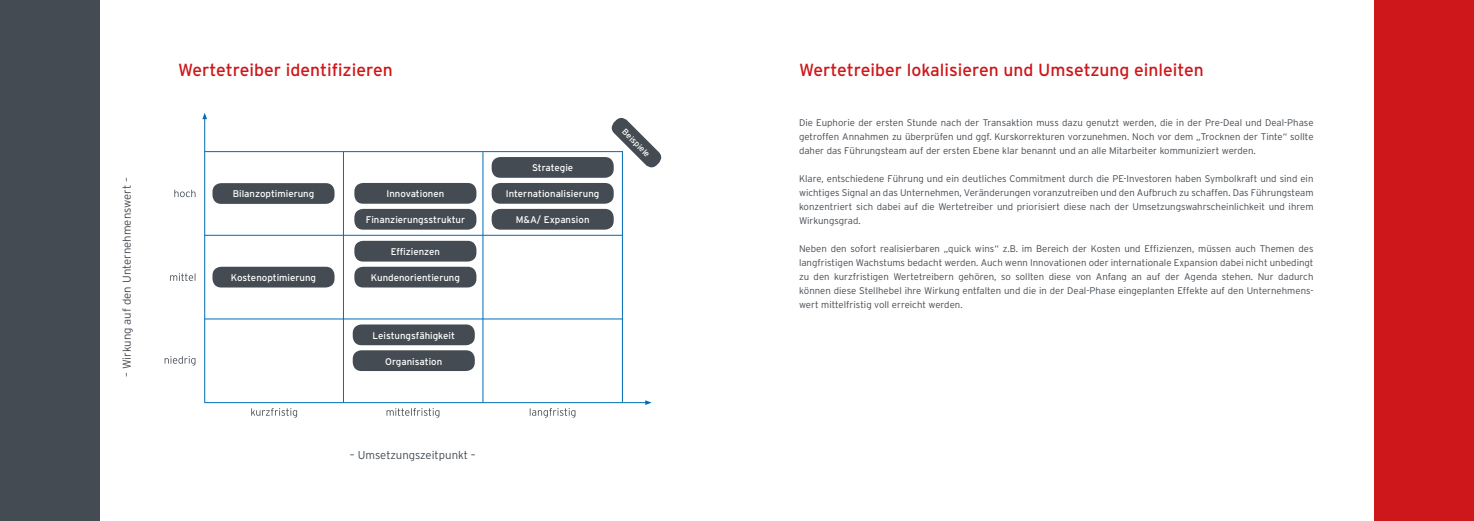
<style>
.page{position:relative;width:1474px;height:521px;background:#fff}
.page>*{position:absolute;margin:0;border:0;box-sizing:border-box;transform-origin:0 0}
.t1{font:17.5px "Interstate";color:#cd171a}
.t2{font:300 11.38px "Interstate";color:#444b52}
.t3{font:300 9.62px/14px "Interstate";color:#444b52;text-align:justify}
.t4{font:9.62px "Interstate";color:#fff}
.t5{font:8.49px "Interstate";color:#fff}
</style>
<div class="page">
<div style="left:1374px;top:0;width:99px;height:521px;background:#cd171a"></div>
<div style="left:0;top:0;width:99px;height:521px;background:#444b52"></div>
<hr style="left:204px;top:118px;width:1px;height:285px;background:#006cb6">
<svg style="left:202px;top:113px;width:5px;height:6px"></svg>
<hr style="left:204px;top:402px;width:443px;height:1px;background:#006cb6">
<svg style="left:645px;top:400px;width:6px;height:5px"></svg>
<hr style="left:343px;top:151px;width:1px;height:252px;background:#006cb6">
<hr style="left:482px;top:152px;width:1px;height:251px;background:#006cb6">
<hr style="left:622px;top:151px;width:1px;height:252px;background:#006cb6">
<div style="left:212px;top:183px;width:122px;height:21px;background:#444b52;border-radius:9px"></div>
<hr style="left:205px;top:318px;width:417px;height:1px;background:#006cb6">
<hr style="left:204px;top:235px;width:418px;height:1px;background:#006cb6">
<hr style="left:205px;top:151px;width:418px;height:1px;background:#006cb6">
<div style="left:354px;top:183px;width:122px;height:21px;background:#444b52;border-radius:9px"></div>
<div style="left:354px;top:209px;width:122px;height:21px;background:#444b52;border-radius:9px"></div>
<div style="left:491px;top:183px;width:122px;height:21px;background:#444b52;border-radius:9px"></div>
<div style="left:491px;top:209px;width:122px;height:21px;background:#444b52;border-radius:9px"></div>
<div style="left:491px;top:157px;width:122px;height:21px;background:#444b52;border-radius:9px"></div>
<div style="left:212px;top:267px;width:122px;height:20px;background:#444b52;border-radius:9px"></div>
<div style="left:354px;top:241px;width:122px;height:21px;background:#444b52;border-radius:9px"></div>
<div style="left:354px;top:267px;width:122px;height:20px;background:#444b52;border-radius:9px"></div>
<div style="left:353px;top:324px;width:122px;height:21px;background:#444b52;border-radius:9px"></div>
<div style="left:353px;top:350px;width:122px;height:21px;background:#444b52;border-radius:9px"></div>
<svg style="left:608px;top:117px;width:54px;height:53px"></svg>
<svg style="left:165px;top:356px;width:30px;height:10px"></svg>
<svg style="left:170px;top:273px;width:25px;height:8px"></svg>
<svg style="left:174px;top:189px;width:21px;height:8px"></svg>
<svg style="left:529px;top:408px;width:46px;height:10px"></svg>
<svg style="left:386px;top:408px;width:53px;height:10px"></svg>
<svg style="left:251px;top:408px;width:46px;height:10px"></svg>
<p class="t2" style="left:120px;top:377px;width:202px;rotate:-90deg">– Wirkung auf den Unternehmenswert –</p>
<h1 class="t1" style="left:178px;top:60px;width:216px">Wertetreiber identifizieren</h1>
<p class="t4" style="left:233px;top:189px;width:83px">Bilanzoptimierung</p>
<p class="t4" style="left:386px;top:188px;width:59px">Innovationen</p>
<p class="t4" style="left:366px;top:214px;width:101px">Finanzierungsstruktur</p>
<p class="t4" style="left:231px;top:272px;width:87px">Kostenoptimierung</p>
<p class="t4" style="left:391px;top:246px;width:51px">Effizienzen</p>
<p class="t4" style="left:371px;top:272px;width:90px">Kundenorientierung</p>
<p class="t4" style="left:372px;top:330px;width:84px">Leistungsfähigkeit</p>
<p class="t4" style="left:385px;top:356px;width:59px">Organisation</p>
<p class="t4" style="left:532px;top:162px;width:43px">Strategie</p>
<p class="t4" style="left:506px;top:188px;width:95px">Internationalisierung</p>
<p class="t4" style="left:516px;top:214px;width:75px">M&amp;A/ Expansion</p>
<p class="t5" style="left:627px;top:127px;width:37px;rotate:45deg">Beispiele</p>
<p class="t2" style="left:350px;top:449px;width:127px">– Umsetzungszeitpunkt –</p>
<h1 class="t1" style="left:799px;top:60px;width:406px">Wertetreiber lokalisieren und Umsetzung einleiten</h1>
<p class="t3" style="left:799px;top:115px;width:516px">Die Euphorie der ersten Stunde nach der Transaktion muss dazu genutzt werden, die in der Pre-Deal und Deal-Phase getroffen Annahmen zu überprüfen und ggf. Kurskorrekturen vorzunehmen. Noch vor dem „Trocknen der Tinte“ sollte daher das Führungsteam auf der ersten Ebene klar benannt und an alle Mitarbeiter kommuniziert werden.</p>
<p class="t3" style="left:799px;top:171px;width:516px">Klare, entschiedene Führung und ein deutliches Commitment durch die PE-Investoren haben Symbolkraft und sind ein wichtiges Signal an das Unternehmen, Veränderungen voranzutreiben und den Aufbruch zu schaffen. Das Führungsteam konzentriert sich dabei auf die Wertetreiber und priorisiert diese nach der Umsetzungswahrscheinlichkeit und ihrem Wirkungsgrad.</p>
<p class="t3" style="left:799px;top:241px;width:516px">Neben den sofort realisierbaren „quick wins“ z.B. im Bereich der Kosten und Effizienzen, müssen auch Themen des langfristigen Wachstums bedacht werden. Auch wenn Innovationen oder internationale Expansion dabei nicht unbedingt zu den kurzfristigen Wertetreibern gehören, so sollten diese von Anfang an auf der Agenda stehen. Nur dadurch können diese Stellhebel ihre Wirkung entfalten und die in der Deal-Phase eingeplanten Effekte auf den Unternehmens&shy;wert mittelfristig voll erreicht werden.</p>
</div>
